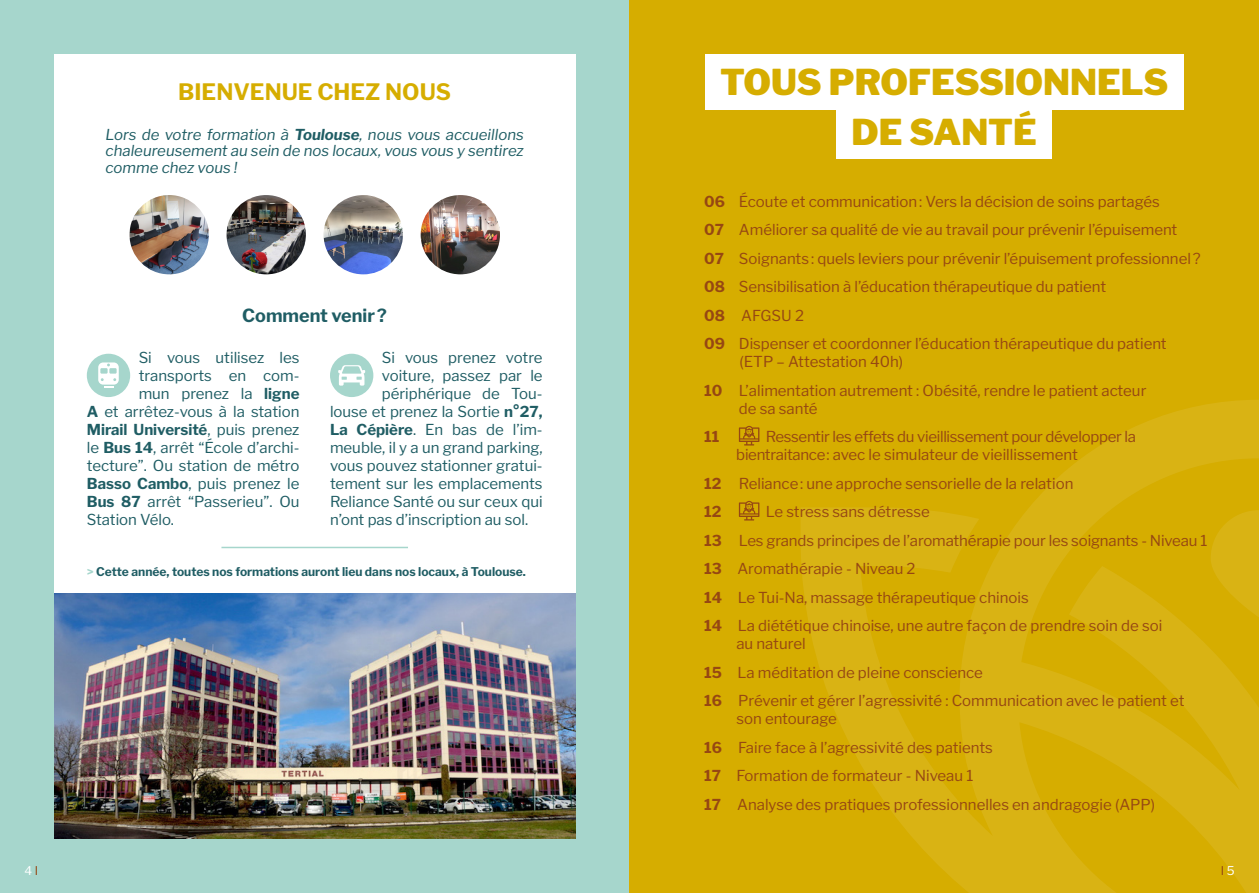
<style>
.page{position:relative;width:1259px;height:893px;background:#fff}
.page>*{position:absolute;margin:0;border:0;box-sizing:border-box;transform-origin:0 0}
.t1{font:900 35.4px/49.3px "Libre Franklin";color:#d6ad00;text-align:center}
.t2{font:700 22.5px "Libre Franklin";color:#d6ad00}
.t3{font:700 18px "Libre Franklin";color:#1f5d64}
.t4{font:15px/28.5px "Libre Franklin";color:#964713}
.t5{font:15px "Libre Franklin";color:#1f5d64}
.t6{font:italic 15px/16.5px "Libre Franklin";color:#1f5d64;text-align:justify}
.t7{font:15px/18px "Libre Franklin";letter-spacing:-.02em;color:#964713}
.t8{font:700 15px "Libre Franklin";color:#1f5d64}
.t9{font:700 15px "Libre Franklin";color:#964713}
.t10{font:700 12px "Libre Franklin";color:#1f5d64}
.t11{font:12px "Libre Franklin";color:#fff}
.t12{font:12px "Libre Franklin";color:#964713}
.s1{font-weight:700}
.s2{font-weight:400}
.s3{color:#a6d6cc}
.s4{color:#964713}
.s5{color:#fff}
</style>
<div class="page">
<div style="left:0;top:0;width:629px;height:893px;background:#a6d6cc"></div>
<div style="left:629px;top:0;width:630px;height:893px;background:#d6ad00"></div>
<svg style="left:801px;top:400px;width:458px;height:493px"></svg>
<div style="left:705px;top:54px;width:478px;height:56px;background:#fff"></div>
<div style="left:836px;top:103px;width:216px;height:56px;background:#fff"></div>
<div style="left:54px;top:54px;width:521px;height:603px;background:#fff"></div>
<img style="left:54px;top:594px;width:521px;height:245px">
<img style="left:226px;top:195px;width:80px;height:79px;border-radius:40px">
<img style="left:129px;top:195px;width:80px;height:79px;border-radius:40px">
<img style="left:323px;top:195px;width:80px;height:79px">
<img style="left:421px;top:195px;width:79px;height:79px;border-radius:40px">
<div style="left:87px;top:354px;width:43px;height:43px;background:#a6d6cc;border-radius:50%"></div>
<svg style="left:98px;top:362px;width:21px;height:26px"></svg>
<div style="left:330px;top:354px;width:43px;height:43px;background:#a6d6cc;border-radius:50%"></div>
<svg style="left:338px;top:365px;width:27px;height:21px"></svg>
<hr style="left:221px;top:547px;width:187px;height:1px;background:#a6d6cc">
<svg style="left:739px;top:426px;width:20px;height:19px"></svg>
<svg style="left:739px;top:501px;width:20px;height:19px"></svg>
<h2 class="t2" style="left:178px;top:74px;width:274px">BIENVENUE CHEZ NOUS</h2>
<p class="t6" style="left:106px;top:125px;width:420px">Lors de votre formation à <span class="s1">Toulouse</span>, nous vous accueillons chaleureusement au sein de nos locaux, vous vous y sentirez comme chez vous !</p>
<p class="t3" style="left:242px;top:302px;width:146px">Comment venir?</p>
<p class="t5" style="left:139px;top:345px;width:162px">Si vous utilisez les</p>
<p class="t5" style="left:139px;top:363px;width:162px">transports en com-</p>
<p class="t5" style="left:139px;top:381px;width:162px">mun prenez la <span class="s1">ligne</span></p>
<p class="t5" style="left:87px;top:399px;width:214px"><span class="s1">A</span> et arrêtez-vous à la station</p>
<p class="t8" style="left:87px;top:417px;width:214px">Mirail Université<span class="s2">, puis prenez</span></p>
<p class="t5" style="left:87px;top:435px;width:214px">le <span class="s1">Bus 14</span>, arrêt “École d’archi-</p>
<p class="t5" style="left:87px;top:453px;width:214px">tecture”. Ou station de métro</p>
<p class="t5" style="left:87px;top:471px;width:214px"><span class="s1">Basso Cambo</span>, puis prenez le</p>
<p class="t5" style="left:87px;top:489px;width:214px"><span class="s1">Bus 87</span> arrêt “Passerieu”. Ou</p>
<p class="t5" style="left:87px;top:507px;width:88px">Station Vélo.</p>
<p class="t5" style="left:382px;top:345px;width:162px">Si vous prenez votre</p>
<p class="t5" style="left:382px;top:363px;width:162px">voiture, passez par le</p>
<p class="t5" style="left:382px;top:381px;width:162px">périphérique de Tou-</p>
<p class="t5" style="left:330px;top:399px;width:214px">louse et prenez la Sortie <span class="s1">n°27,</span></p>
<p class="t5" style="left:330px;top:417px;width:214px"><span class="s1">La Cépière</span>. En bas de l’im-</p>
<p class="t5" style="left:330px;top:435px;width:214px">meuble, il y a un grand parking,</p>
<p class="t5" style="left:330px;top:453px;width:214px">vous pouvez stationner gratui-</p>
<p class="t5" style="left:330px;top:471px;width:214px">tement sur les emplacements</p>
<p class="t5" style="left:330px;top:489px;width:214px">Reliance Santé ou sur ceux qui</p>
<p class="t5" style="left:330px;top:507px;width:200px">n’ont pas d’inscription au sol.</p>
<p class="t10" style="left:87px;top:562px;width:440px"><span class="s3">&gt;</span> Cette année, toutes nos formations auront lieu dans nos locaux, à Toulouse.</p>
<h1 class="t1" style="left:720px;top:55px;width:450px">TOUS PROFESSIONNELS<br>DE SANTÉ</h1>
<p class="t4" style="left:704px;top:186px;width:498px"><span class="s1">06</span> Écoute et communication: Vers la décision de soins partagés<br><span class="s1">07</span> Améliorer sa qualité de vie au travail pour prévenir l’épuisement <span class="s1">07</span> Soignants: quels leviers pour prévenir l’épuisement professionnel?<br><span class="s1">08</span> Sensibilisation à l’éducation thérapeutique du patient<br><span class="s1">08</span> AFGSU 2<br><span class="s1">09</span> Dispenser et coordonner l’éducation thérapeutique du patient</p>
<p class="t4" style="left:704px;top:346px;width:443px;text-indent:35px">(ETP – Attestation 40h)<br><span class="s1">10</span> L’alimentation autrement : Obésité, rendre le patient acteur</p>
<p class="t4" style="left:739px;top:393px;width:80px">de sa santé</p>
<p class="t9" style="left:704px;top:425px;width:17px">11</p>
<p class="t7" style="left:736px;top:426px;width:401px;text-indent:30px">Ressentir les effets du vieillissement pour développer la bientraitance: avec le simulateur de vieillissement</p>
<p class="t4" style="left:704px;top:468px;width:371px"><span class="s1">12</span> Reliance: une approche sensorielle de la relation<br><span class="s1">12</span></p>
<p class="t4" style="left:704px;top:496px;width:505px;text-indent:62px">Le stress sans détresse<br><span class="s1">13</span> Les grands principes de l’aromathérapie pour les soignants - Niveau 1<br><span class="s1">13</span> Aromathérapie - Niveau 2<br><span class="s1">14</span> Le Tui-Na, massage thérapeutique chinois<br><span class="s1">14</span> La diététique chinoise, une autre façon de prendre soin de soi</p>
<p class="t4" style="left:704px;top:628px;width:482px;text-indent:32px">au naturel<br><span class="s1">15</span> La méditation de pleine conscience<br><span class="s1">16</span> Prévenir et gérer l’agressivité : Communication avec le patient et</p>
<p class="t4" style="left:704px;top:703px;width:452px;text-indent:32px">son entourage<br><span class="s1">16</span> Faire face à l’agressivité des patients<br><span class="s1">17</span> Formation de formateur - Niveau 1<br><span class="s1">17</span> Analyse des pratiques professionnelles en andragogie (APP)</p>
<p class="t11" style="left:24px;top:861px;width:15px">4 <span class="s4">I</span></p>
<p class="t12" style="left:1220px;top:861px;width:15px">I <span class="s5">5</span></p>
</div>
